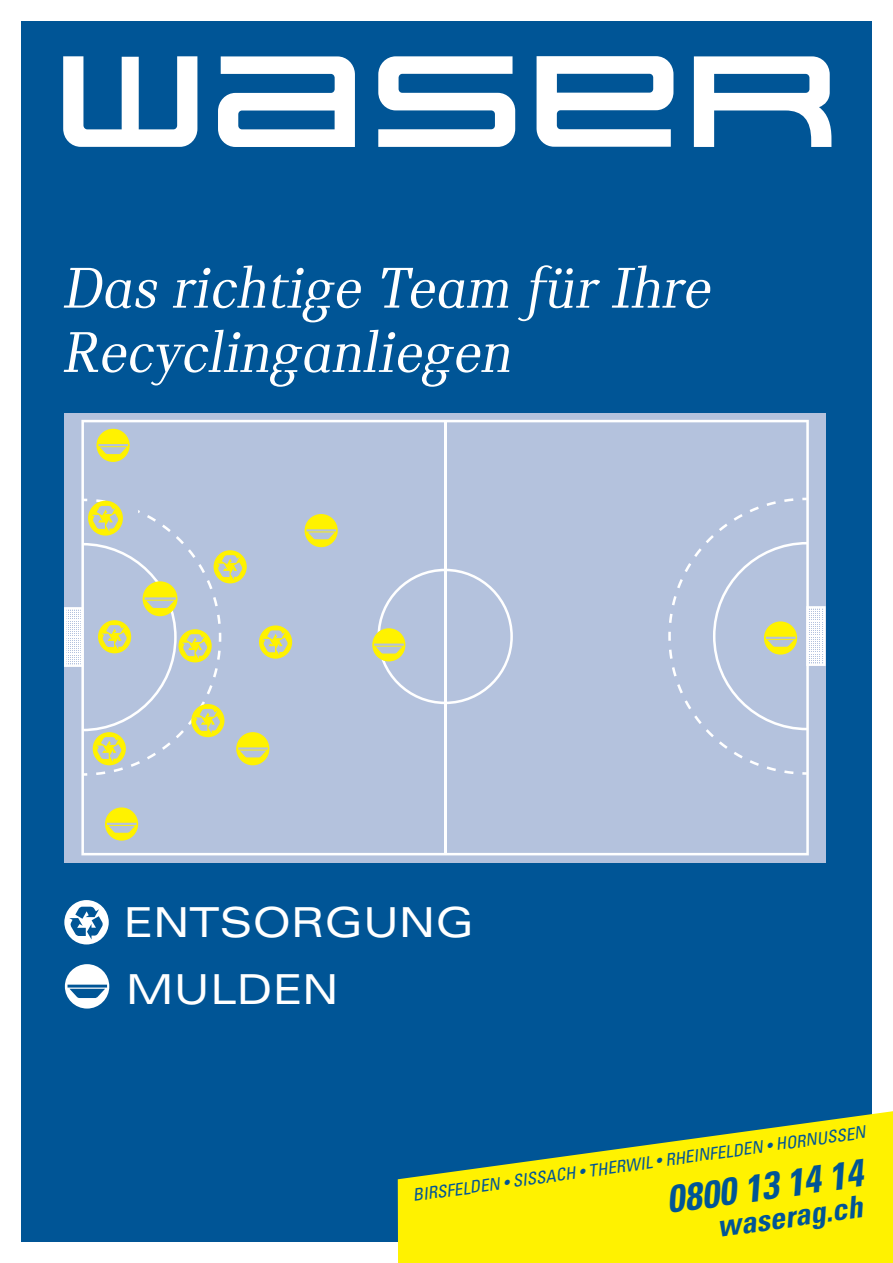
<style>
.page{position:relative;width:893px;height:1263px;background:#fff}
.page>*{position:absolute;margin:0;border:0;box-sizing:border-box;transform-origin:0 0}
.t1{font:italic 60.3px/64.3px "Catalog";color:#fff}
.t2{font:expanded 41.25px/66.8px "Univers";color:#fff}
.t3{font:italic 700 condensed 38.25px "Univers";color:#005596}
.t4{font:italic 700 condensed 30.6px "Univers";color:#005596}
.t5{font:italic condensed 16.95px "Univers";color:#005596}
</style>
<div class="page">
<div style="left:21px;top:21px;width:850px;height:1220px;background:#005596"></div>
<div style="left:64px;top:413px;width:762px;height:449px;background:#b4c2dd"></div>
<svg style="left:81px;top:420px;width:728px;height:435px"></svg>
<hr style="left:444px;top:421px;width:2px;height:432px;background:#fff">
<div style="left:105px;top:496px;width:33px;height:33px;background:#b4c2dd;border-radius:50%"></div>
<svg style="left:378px;top:56px;width:137px;height:91px"></svg>
<svg style="left:694px;top:56px;width:137px;height:91px"></svg>
<svg style="left:63px;top:56px;width:134px;height:91px"></svg>
<svg style="left:218px;top:56px;width:137px;height:91px"></svg>
<svg style="left:537px;top:56px;width:136px;height:91px"></svg>
<svg style="left:64px;top:900px;width:45px;height:44px"></svg>
<svg style="left:65px;top:964px;width:44px;height:44px"></svg>
<svg style="left:398px;top:1111px;width:495px;height:152px;fill:#fff200"></svg>
<svg style="left:105px;top:807px;width:33px;height:34px"></svg>
<svg style="left:96px;top:429px;width:34px;height:33px"></svg>
<svg style="left:372px;top:569px;width:141px;height:135px"></svg>
<svg style="left:64px;top:499px;width:228px;height:277px"></svg>
<svg style="left:668px;top:498px;width:158px;height:277px"></svg>
<svg style="left:305px;top:514px;width:33px;height:33px"></svg>
<h1 class="t1" style="left:63px;top:255px;width:649px">Das richtige Team für Ihre<br>Recyclinganliegen</h1>
<h2 class="t2" style="left:124px;top:889px;width:352px">ENTSORGUNG<br>MULDEN</h2>
<p class="t5" style="left:411px;top:1185px;width:459px;rotate:-8deg">BIRSFELDEN • SISSACH • THERWIL • RHEINFELDEN • HORNUSSEN</p>
<h3 class="t3" style="left:663px;top:1177px;width:199px;rotate:-8deg">0800 13 14 14</h3>
<h3 class="t4" style="left:714px;top:1208px;width:148px;rotate:-8deg">waserag.ch</h3>
</div>
